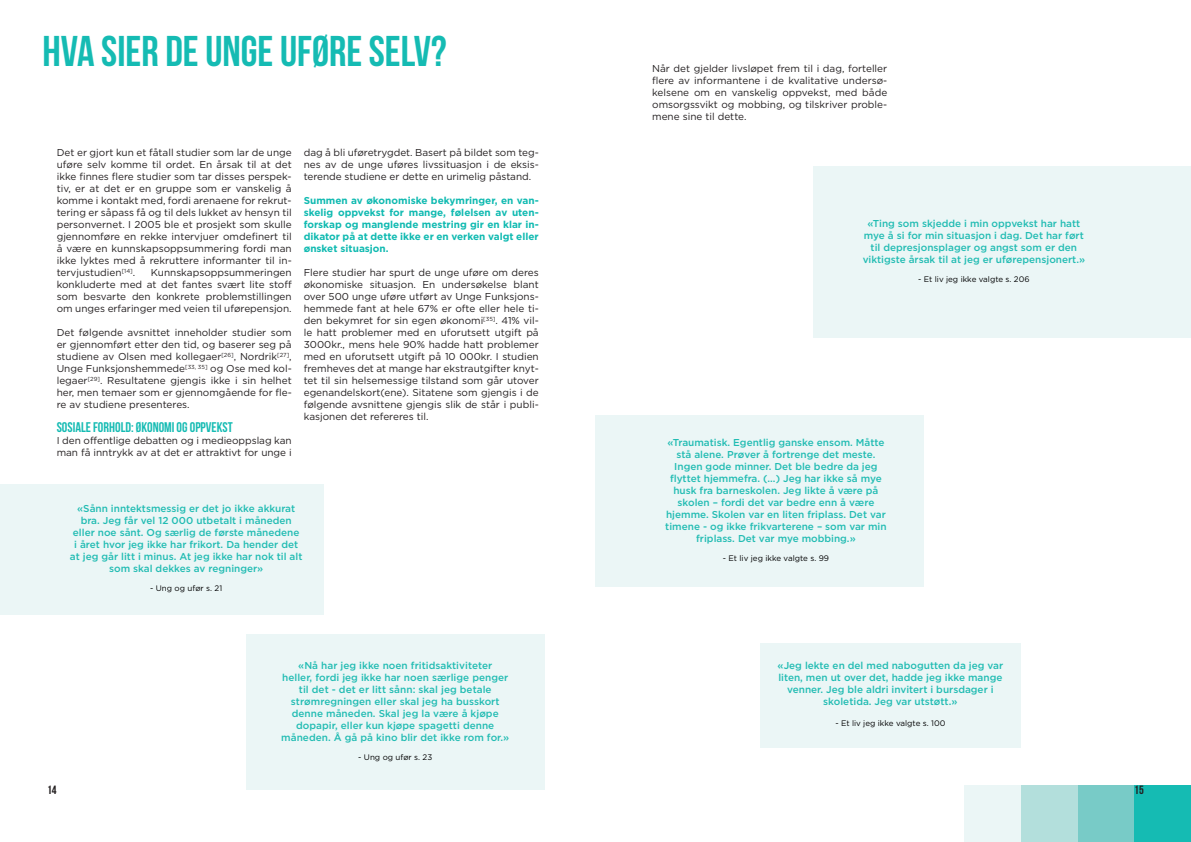
<style>
.page{position:relative;width:1191px;height:842px;background:#fff}
.page>*{position:absolute;margin:0;border:0;box-sizing:border-box;transform-origin:0 0}
.t1{font:43px "Bebas Neue";color:#15bbb3}
.t2{font:14px "Bebas Neue";color:#15bbb3}
.t3{font:12px "Bebas Neue";color:#231f20}
.t4{font:10px/12px "Gotham HTF";color:#231f20;text-align:justify}
.t5{font:500 10px/12px "Gotham HTF";color:#22bcb3;text-align:center}
.t6{font:700 10px/12px "Gotham HTF";color:#10bab1;text-align:justify}
.t7{font:8px "Gotham HTF";color:#000001}
</style>
<div class="page">
<div style="left:1134px;top:785px;width:57px;height:57px;background:#15bbb3"></div>
<div style="left:1077px;top:785px;width:57px;height:57px;background:#78cbc7"></div>
<div style="left:1020px;top:785px;width:57px;height:57px;background:#b3dfdc"></div>
<div style="left:964px;top:785px;width:56px;height:57px;background:#ebf6f6"></div>
<div style="left:0;top:484px;width:323px;height:131px;background:#ebf6f6"></div>
<div style="left:814px;top:166px;width:377px;height:171px;background:#ebf6f6"></div>
<div style="left:595px;top:415px;width:329px;height:172px;background:#ebf6f6"></div>
<div style="left:760px;top:644px;width:260px;height:104px;background:#ebf6f6"></div>
<div style="left:246px;top:634px;width:298px;height:156px;background:#ebf6f6"></div>
<h1 class="t1" style="left:43px;top:28px;width:406px">HVA SIER DE UNGE UFØRE SELV?</h1>
<p class="t4" style="left:57px;top:146px;width:236px">Det er gjort kun et fåtall studier som lar de unge uføre selv komme til ordet. En årsak til at det ikke finnes flere studier som tar disses perspek&shy;tiv, er at det er en gruppe som er vanskelig å komme i kontakt med, fordi arenaene for rekrut&shy;tering er såpass få og til dels lukket av hensyn til personvernet. I 2005 ble et prosjekt som skulle gjennomføre en rekke intervjuer omdefinert til å være en kunnskapsoppsummering fordi man ikke lyktes med å rekruttere informanter til in&shy;tervjustudien<sup>[14]</sup>.</p>
<p class="t4" style="left:57px;top:266px;width:236px;text-indent:94px">Kunnskapsoppsummeringen konkluderte med at det fantes svært lite stoff som besvarte den konkrete problemstillingen om unges erfaringer med veien til uførepensjon.</p>
<p class="t4" style="left:57px;top:326px;width:236px">Det følgende avsnittet inneholder studier som er gjennomført etter den tid, og baserer seg på studiene av Olsen med kollegaer<sup>[26]</sup>, Nordrik<sup>[27]</sup>, Unge Funksjonshemmede<sup>[33,</sup> <sup>35]</sup> og Ose med kol&shy;legaer<sup>[29]</sup>. Resultatene gjengis ikke i sin helhet her, men temaer som er gjennomgående for fle&shy;re av studiene presenteres.</p>
<h2 class="t2" style="left:57px;top:419px;width:177px">SOSIALE FORHOLD: ØKONOMI OG OPPVEKST</h2>
<p class="t4" style="left:57px;top:434px;width:236px">I den offentlige debatten og i medieoppslag kan man få inntrykk av at det er attraktivt for unge i</p>
<p class="t4" style="left:304px;top:146px;width:236px">dag å bli uføretrygdet. Basert på bildet som teg&shy;nes av de unge uføres livssituasjon i de eksis&shy;terende studiene er dette en urimelig påstand.</p>
<p class="t6" style="left:304px;top:194px;width:236px">Summen av økonomiske bekymringer, en van&shy;skelig oppvekst for mange, følelsen av uten&shy;forskap og manglende mestring gir en klar in&shy;dikator på at dette ikke er en verken valgt eller ønsket situasjon.</p>
<p class="t4" style="left:304px;top:266px;width:236px">Flere studier har spurt de unge uføre om deres økonomiske situasjon. En undersøkelse blant over 500 unge uføre utført av Unge Funksjons&shy;hemmede fant at hele 67% er ofte eller hele ti&shy;den bekymret for sin egen økonomi<sup>[35]</sup>. 41% vil&shy;le hatt problemer med en uforutsett utgift på 3000kr., mens hele 90% hadde hatt problemer med en uforutsett utgift på 10 000kr. I studien fremheves det at mange har ekstrautgifter knyt&shy;tet til sin helsemessige tilstand som går utover egenandelskort(ene). Sitatene som gjengis i de følgende avsnittene gjengis slik de står i publi&shy;kasjonen det refereres til.</p>
<p class="t5" style="left:70px;top:502px;width:234px">«Sånn inntektsmessig er det jo ikke akkurat bra. Jeg får vel 12 000 utbetalt i måneden eller noe sånt. Og særlig de første månedene<br>i året hvor jeg ikke har frikort. Da hender det at jeg går litt i minus. At jeg ikke har nok til alt som skal dekkes av regninger»</p>
<p class="t7" style="left:150px;top:584px;width:73px">- Ung og ufør s. 21</p>
<p class="t5" style="left:281px;top:659px;width:229px">«Nå har jeg ikke noen fritidsaktiviteter<br>heller, fordi jeg ikke har noen særlige penger til det - det er litt sånn: skal jeg betale strømregningen eller skal jeg ha busskort denne måneden. Skal jeg la være å kjøpe dopapir, eller kun kjøpe spagetti denne måneden. Å gå på kino blir det ikke rom for.»</p>
<p class="t7" style="left:358px;top:753px;width:75px">- Ung og ufør s. 23</p>
<p class="t4" style="left:652px;top:62px;width:236px">Når det gjelder livsløpet frem til i dag, forteller flere av informantene i de kvalitative undersø&shy;kelsene om en vanskelig oppvekst, med både omsorgssvikt og mobbing, og tilskriver proble&shy;mene sine til dette.</p>
<p class="t5" style="left:862px;top:217px;width:224px">«Ting som skjedde i min oppvekst har hatt mye å si for min situasjon i dag. Det har ført til depresjonsplager og angst som er den viktigste årsak til at jeg er uførepensjonert.»</p>
<p class="t7" style="left:918px;top:274px;width:113px">- Et liv jeg ikke valgte s. 206</p>
<p class="t5" style="left:665px;top:436px;width:223px">«Traumatisk. Egentlig ganske ensom. Måtte stå alene. Prøver å fortrenge det meste.<br>Ingen gode minner. Det ble bedre da jeg flyttet hjemmefra. (...) Jeg har ikke så mye husk fra barneskolen. Jeg likte å være på skolen – fordi det var bedre enn å være hjemme. Skolen var en liten friplass. Det var timene - og ikke frikvarterene – som var min friplass. Det var mye mobbing.»</p>
<p class="t7" style="left:723px;top:553px;width:108px">- Et liv jeg ikke valgte s. 99</p>
<p class="t5" style="left:777px;top:659px;width:227px">«Jeg lekte en del med nabogutten da jeg var liten, men ut over det, hadde jeg ikke mange venner. Jeg ble aldri invitert i bursdager i skoletida. Jeg var utstøtt.»</p>
<p class="t7" style="left:835px;top:719px;width:112px">- Et liv jeg ikke valgte s. 100</p>
<p class="t3" style="left:47px;top:783px;width:11px">14</p>
<p class="t3" style="left:1134px;top:783px;width:11px">15</p>
</div>
